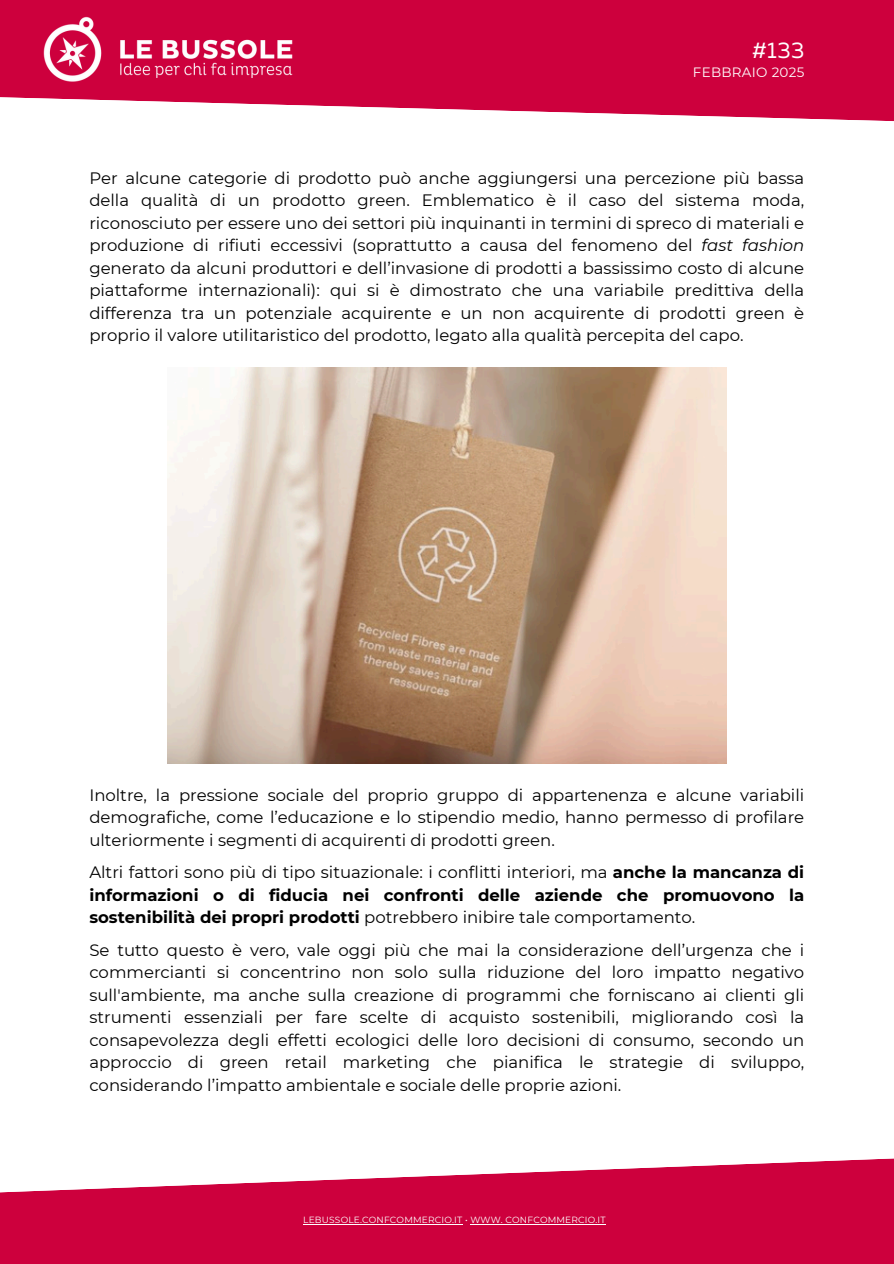
<style>
.page{position:relative;width:894px;height:1264px;background:#fff}
.page>*{position:absolute;margin:0;border:0;box-sizing:border-box;transform-origin:0 0}
.t1{font:22.5px "Muller";color:#fff}
.t2{font:16.5px/22.5px "Montserrat";color:#000;text-align:justify}
.t3{font:700 16.5px/22.5px "Montserrat";color:#000;text-align:justify}
.t4{font:13.5px "Montserrat";letter-spacing:.02em;color:#fff}
.t5{font:9px "Montserrat";letter-spacing:.02em;color:#fff}
.s1{font-style:italic}
.s2{font-weight:400}
</style>
<div class="page">
<svg style="left:0;top:1158px;width:893px;height:105px;fill:#cd003d"></svg>
<hr style="left:303px;top:1223px;width:159px;height:1px;background:#fff">
<hr style="left:470px;top:1223px;width:135px;height:1px;background:#fff">
<svg style="left:0;top:0;width:893px;height:121px;background:#d32156"></svg>
<img style="left:30px;top:3px;width:279px;height:93px">
<img style="left:167px;top:367px;width:559px;height:396px">
<p class="t1" style="left:751px;top:41px;width:54px">#133</p>
<p class="t4" style="left:692px;top:64px;width:113px">FEBBRAIO 2025</p>
<h1 class="t2" style="left:89px;top:166px;width:716px">Per alcune categorie di prodotto può anche aggiungersi una percezione più bassa della qualità di un prodotto green. Emblematico è il caso del sistema moda, riconosciuto per essere uno dei settori più inquinanti in termini di spreco di materiali e produzione di rifiuti eccessivi (soprattutto a causa del fenomeno del <span class="s1">fast fashion </span>generato da alcuni produttori e dell’invasione di prodotti a bassissimo costo di alcune piattaforme internazionali): qui si è dimostrato che una variabile predittiva della differenza tra un potenziale acquirente e un non acquirente di prodotti green è proprio il valore utilitaristico del prodotto, legato alla qualità percepita del capo.</h1>
<p class="t2" style="left:89px;top:783px;width:716px">Inoltre, la pressione sociale del proprio gruppo di appartenenza e alcune variabili demografiche, come l’educazione e lo stipendio medio, hanno permesso di profilare ulteriormente i segmenti di acquirenti di prodotti green.</p>
<h1 class="t3" style="left:89px;top:861px;width:716px"><span class="s2">Altri fattori sono più di tipo situazionale: i conflitti interiori, ma</span> anche la mancanza di informazioni o di fiducia nei confronti delle aziende che promuovono la sostenibilità dei propri prodotti <span class="s2">potrebbero inibire tale comportamento.</span></h1>
<h1 class="t2" style="left:89px;top:938px;width:716px">Se tutto questo è vero, vale oggi più che mai la considerazione dell’urgenza che i commercianti si concentrino non solo sulla riduzione del loro impatto negativo sull'ambiente, ma anche sulla creazione di programmi che forniscano ai clienti gli strumenti essenziali per fare scelte di acquisto sostenibili, migliorando così la consapevolezza degli effetti ecologici delle loro decisioni di consumo, secondo un approccio di green retail marketing che pianifica le strategie di sviluppo, considerando l’impatto ambientale e sociale delle proprie azioni.</h1>
<h2 class="t5" style="left:303px;top:1214px;width:304px">LEBUSSOLE.CONFCOMMERCIO.IT • WWW. CONFCOMMERCIO.IT</h2>
</div>
